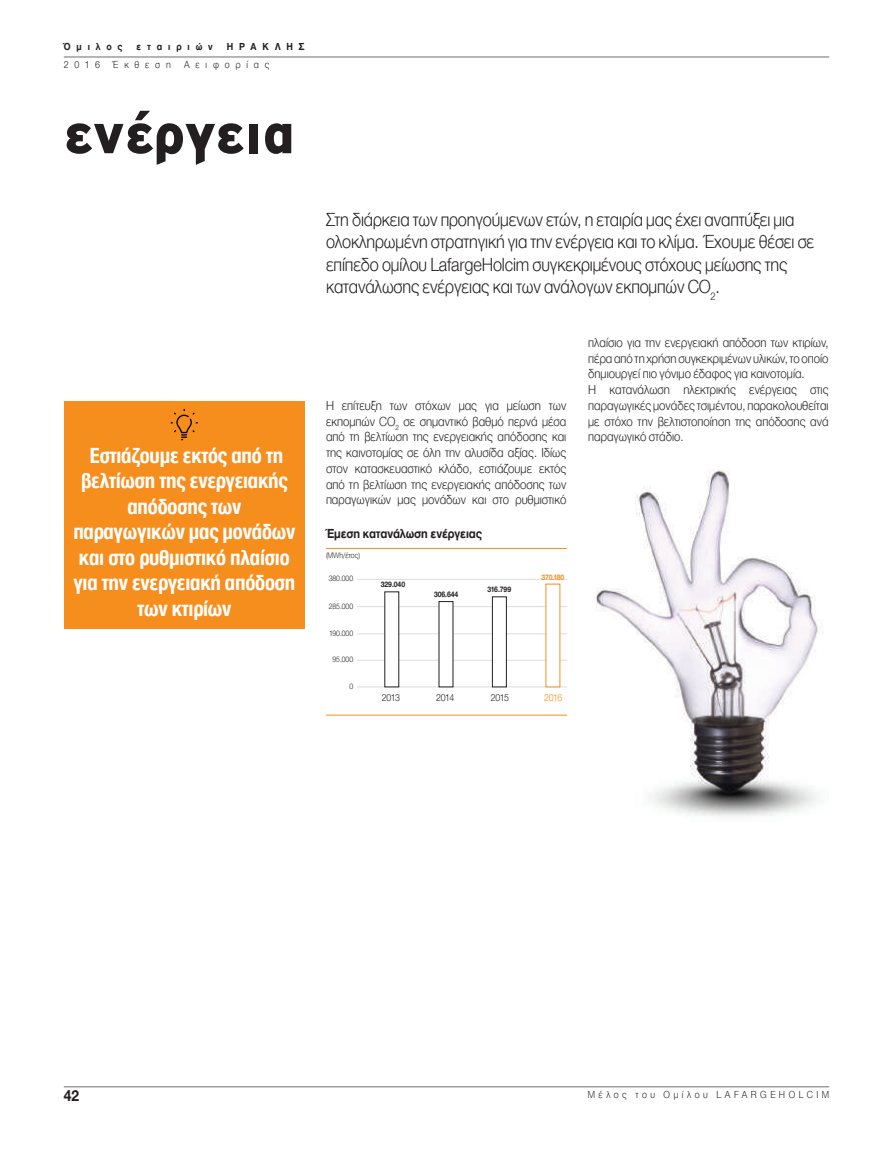
<style>
.page{position:relative;width:893px;height:1149px;background:#fff}
.page>*{position:absolute;margin:0;border:0;box-sizing:border-box;transform-origin:0 0}
.t1{font:900 60px "PF Highway Gothic";color:#231f20}
.t2{font:700 22.5px/25.5px "CF Helvetica Cond";letter-spacing:-.01em;color:#fff;text-align:center}
.t3{font:300 19.5px/22.5px "CF Helvetica";letter-spacing:-.01em;color:#231f20;scale:.89 1}
.t4{font:700 16.5px "CF Helvetica";color:#231f20;scale:.9 1}
.t5{font:300 13.5px/15.8px "CF Helvetica";color:#231f20;text-align:justify;scale:.9 1}
.t6{font:700 13.5px "CF Helvetica";letter-spacing:-.01em;color:#231f20;scale:.89 1}
.t7{font:300 10.5px "CF Helvetica";letter-spacing:.37em;color:#231f20;scale:.9 1}
.t8{font:700 10.5px "CF Helvetica";letter-spacing:.625em;color:#231f20;scale:.9 1}
.t9{font:300 10.5px "CF Helvetica";letter-spacing:.37em;color:#231f20;scale:.89 1}
.t10{font:300 10.5px "CF Helvetica";letter-spacing:.62em;color:#231f20;scale:.9 1}
.t11{font:300 10.5px "CF Helvetica";color:#f68e1e;scale:.89 1}
.t12{font:300 8.25px "CF Helvetica";letter-spacing:-.01em;color:#231f20;scale:.89 1}
.t13{font:700 8.25px "CF Helvetica";letter-spacing:-.01em;color:#231f20;scale:.89 1}
.t14{font:700 8.25px "CF Helvetica";letter-spacing:-.01em;color:#f68e1e;scale:.89 1}
</style>
<div class="page">
<hr style="left:357px;top:686px;width:210px;height:1px;background:#dcdddf">
<hr style="left:357px;top:659px;width:210px;height:1px;background:#dcdddf">
<hr style="left:357px;top:633px;width:210px;height:1px;background:#dcdddf">
<hr style="left:357px;top:606px;width:210px;height:1px;background:#dcdddf">
<hr style="left:357px;top:579px;width:210px;height:1px;background:#dcdddf">
<div style="left:546px;top:583px;width:14px;height:104px;background:#fff"></div>
<hr style="left:326px;top:548px;width:241px;height:1px;background:#f68e1e">
<hr style="left:326px;top:714px;width:241px;height:1px;background:#f68e1e">
<div style="left:439px;top:601px;width:14px;height:85px;background:#fff"></div>
<div style="left:492px;top:596px;width:14px;height:90px;background:#fff"></div>
<div style="left:492px;top:596px;width:15px;height:91px;border:1px solid #231f20"></div>
<div style="left:385px;top:591px;width:14px;height:95px;background:#fff"></div>
<div style="left:64px;top:401px;width:241px;height:227px;background:#f68e1e"></div>
<svg style="left:171px;top:409px;width:27px;height:31px"></svg>
<hr style="left:64px;top:57px;width:765px;height:1px;background:#6c6d70">
<hr style="left:64px;top:1086px;width:765px;height:1px;background:#6c6d70">
<img style="left:596px;top:470px;width:222px;height:346px">
<p class="t8" style="left:64px;top:40px;width:67px">Όμιλος</p>
<p class="t8" style="left:137px;top:40px;width:86px">εταιριών</p>
<p class="t8" style="left:227px;top:40px;width:88px">ΗΡΑΚΛΗΣ</p>
<p class="t7" style="left:64px;top:58px;width:42px">2016</p>
<p class="t7" style="left:113px;top:58px;width:65px">Έκθεση</p>
<p class="t10" style="left:184px;top:58px;width:96px">Αειφορίας</p>
<h1 class="t1" style="left:64px;top:100px;width:232px">ενέργεια</h1>
<h2 class="t2" style="left:73px;top:442px;width:224px">Εστιάζουμε εκτός από τη βελτίωση της ενεργειακής απόδοσης των παραγωγικών μας μονάδων και στο ρυθμιστικό πλαίσιο για την ενεργειακή απόδοση των κτιρίων</h2>
<p class="t3" style="left:326px;top:208px;width:550px">Στη διάρκεια των προηγούμενων ετών, η εταιρία μας έχει αναπτύξει μια ολοκληρωμένη στρατηγική για την ενέργεια και το κλίμα. Έχουμε θέσει σε επίπεδο ομίλου LafargeHolcim συγκεκριμένους στόχους μείωσης της κατανάλωσης ενέργειας και των ανάλογων εκπομπών CO<sub>2</sub>.</p>
<p class="t5" style="left:326px;top:397px;width:269px">Η επίτευξη των στόχων μας για μείωση των εκπομπών CO<sub>2</sub> σε σημαντικό βαθμό περνά μέσα από τη βελτίωση της ενεργειακής απόδοσης και της καινοτομίας σε όλη την αλυσίδα αξίας. Ιδίως στον κατασκευαστικό κλάδο, εστιάζουμε εκτός από τη βελτίωση της ενεργειακής απόδοσης των παραγωγικών μας μονάδων και στο ρυθμιστικό</p>
<p class="t6" style="left:326px;top:526px;width:177px">Έμεση κατανάλωση ενέργειας</p>
<p class="t12" style="left:326px;top:551px;width:40px">(MWh/έτος)</p>
<p class="t12" style="left:329px;top:574px;width:29px">380.000</p>
<p class="t12" style="left:329px;top:601px;width:29px">285.000</p>
<p class="t12" style="left:329px;top:628px;width:29px">190.000</p>
<p class="t12" style="left:332px;top:655px;width:25px">95.000</p>
<p class="t12" style="left:349px;top:681px;width:6px">0</p>
<p class="t13" style="left:381px;top:579px;width:29px">329.040</p>
<p class="t13" style="left:434px;top:589px;width:29px">306.644</p>
<p class="t13" style="left:488px;top:584px;width:28px">316.799</p>
<p class="t14" style="left:541px;top:572px;width:27px">370.180</p>
<p class="t9" style="left:382px;top:691px;width:22px">2013</p>
<p class="t9" style="left:436px;top:691px;width:22px">2014</p>
<p class="t9" style="left:491px;top:691px;width:22px">2015</p>
<p class="t11" style="left:544px;top:691px;width:22px">2016</p>
<p class="t5" style="left:588px;top:334px;width:269px;text-align:left">πλαίσιο για την ενεργειακή απόδοση των κτιρίων, πέρα από τη χρήση συγκεκριμένων υλικών, το οποίο δημιουργεί πιο γόνιμο έδαφος για καινοτομία.<br>Η κατανάλωση ηλεκτρικής ενέργειας στις παραγωγικές μονάδες τσιμέντου, παρακολουθείται με στόχο την βελτιστοποίηση της απόδοσης ανά παραγωγικό στάδιο.</p>
<p class="t4" style="left:64px;top:1086px;width:19px">42</p>
<p class="t7" style="left:588px;top:1088px;width:270px">Μέλος του Ομίλου LAFARGEHOLCIM</p>
</div>
